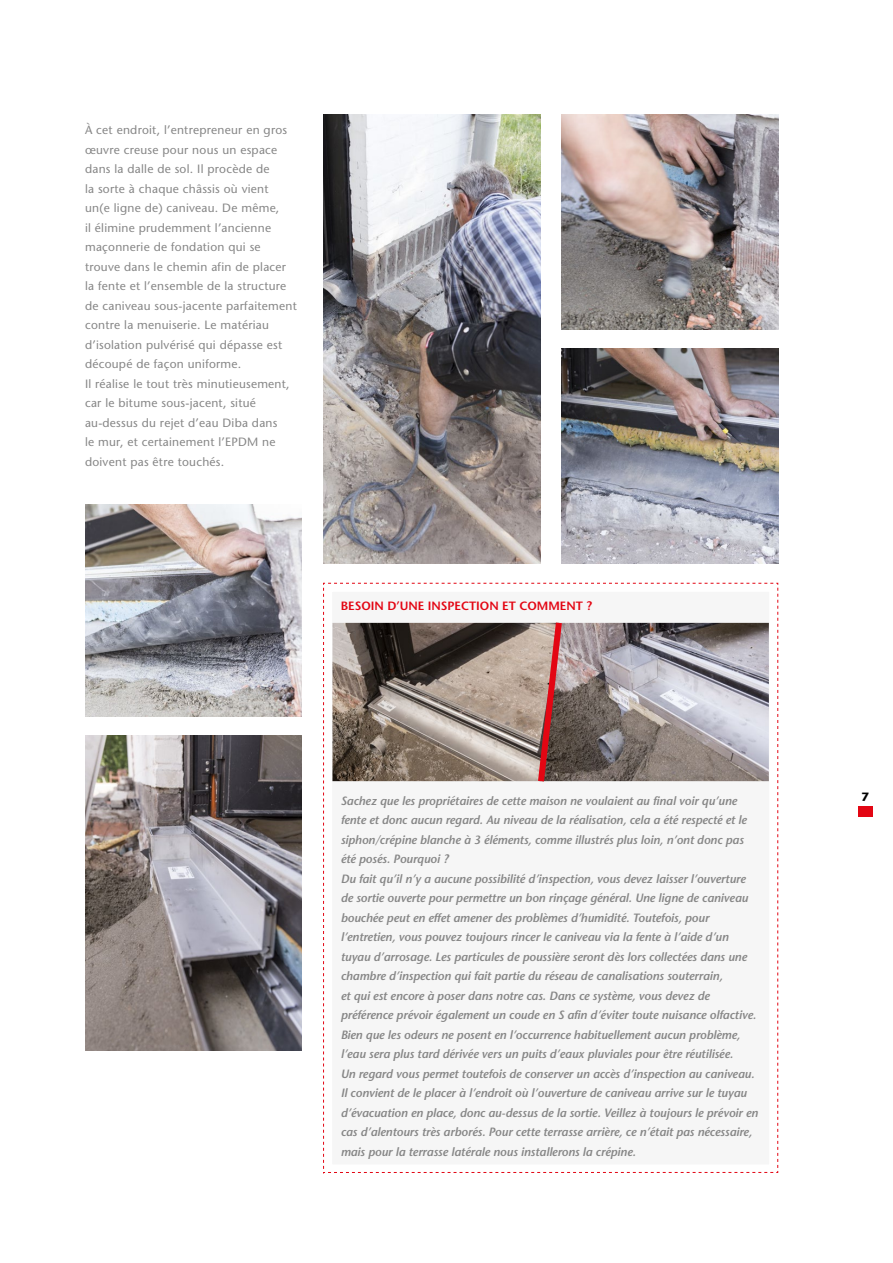
<style>
.page{position:relative;width:893px;height:1263px;background:#fff}
.page>*{position:absolute;margin:0;border:0;box-sizing:border-box;transform-origin:0 0}
.t1{font:italic 600 12px/19.5px "Stone Sans";letter-spacing:-.01em;color:#878787}
.t2{font:12px/19.5px "Stone Sans";letter-spacing:.02em;color:#878787}
.t3{font:600 12px "Stone Sans";color:#e30613}
.t4{font:700 12px "Stone Sans";color:#000}
</style>
<div class="page">
<img style="left:323px;top:115px;width:217px;height:448px">
<img style="left:561px;top:349px;width:217px;height:214px">
<img style="left:85px;top:735px;width:217px;height:316px">
<img style="left:561px;top:115px;width:217px;height:214px">
<img style="left:85px;top:505px;width:217px;height:212px">
<hr style="left:858px;top:806px;width:4px;height:11px;background:#e30613">
<hr style="left:863px;top:806px;width:4px;height:11px;background:#e30613">
<div style="left:868px;top:806px;width:5px;height:11px;background:#e30613"></div>
<svg style="left:323px;top:583px;width:455px;height:590px"></svg>
<p class="t2" style="left:85px;top:120px;width:213px">À cet endroit, l’entrepreneur en gros œuvre creuse pour nous un espace dans la dalle de sol. Il procède de<br>la sorte à chaque châssis où vient<br>un(e ligne de) caniveau. De même,<br>il élimine prudemment l’ancienne maçonnerie de fondation qui se trouve dans le chemin afin de placer la fente et l’ensemble de la structure de caniveau sous-jacente parfaitement contre la menuiserie. Le matériau d’isolation pulvérisé qui dépasse est découpé de façon uniforme.<br>Il réalise le tout très minutieusement, car le bitume sous-jacent, situé au-dessus du rejet d’eau Diba dans<br>le mur, et certainement l’EPDM ne doivent pas être touchés.</p>
<p class="t3" style="left:341px;top:598px;width:253px">BESOIN D’UNE INSPECTION ET COMMENT ?</p>
<p class="t1" style="left:341px;top:791px;width:419px">Sachez que les propriétaires de cette maison ne voulaient au final voir qu’une fente et donc aucun regard. Au niveau de la réalisation, cela a été respecté et le siphon/crépine blanche à 3 éléments, comme illustrés plus loin, n’ont donc pas été posés. Pourquoi ?<br>Du fait qu’il n’y a aucune possibilité d’inspection, vous devez laisser l’ouverture de sortie ouverte pour permettre un bon rinçage général. Une ligne de caniveau bouchée peut en effet amener des problèmes d’humidité. Toutefois, pour l’entretien, vous pouvez toujours rincer le caniveau via la fente à l’aide d’un tuyau d’arrosage. Les particules de poussière seront dès lors collectées dans une chambre d’inspection qui fait partie du réseau de canalisations souterrain,<br>et qui est encore à poser dans notre cas. Dans ce système, vous devez de préférence prévoir également un coude en S afin d’éviter toute nuisance olfactive.<br>Bien que les odeurs ne posent en l’occurrence habituellement aucun problème, l’eau sera plus tard dérivée vers un puits d’eaux pluviales pour être réutilisée.<br>Un regard vous permet toutefois de conserver un accès d’inspection au caniveau.<br>Il convient de le placer à l’endroit où l’ouverture de caniveau arrive sur le tuyau d’évacuation en place, donc au-dessus de la sortie. Veillez à toujours le prévoir en cas d’alentours très arborés. Pour cette terrasse arrière, ce n’était pas nécessaire, mais pour la terrasse latérale nous installerons la crépine.</p>
<p class="t4" style="left:861px;top:789px;width:9px">7</p>
</div>
